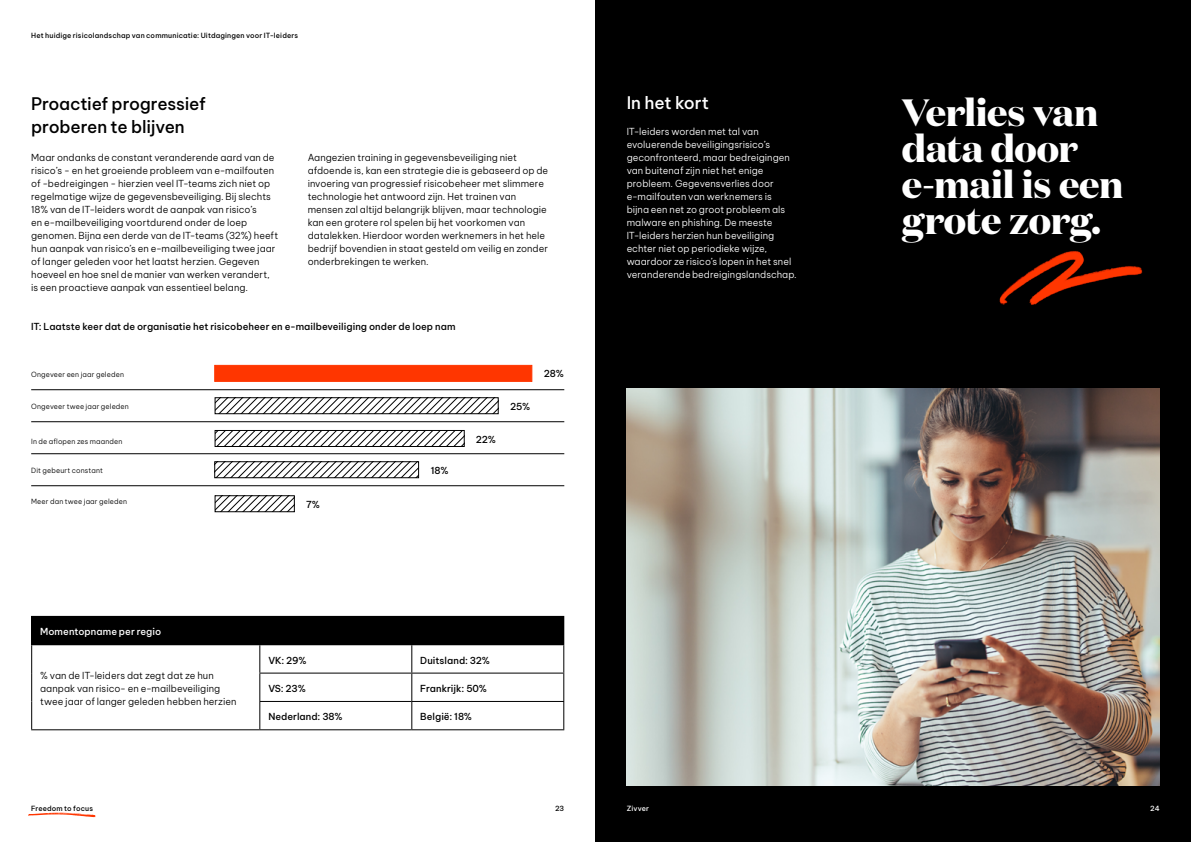
<style>
.page{position:relative;width:1191px;height:842px;background:#fff}
.page>*{position:absolute;margin:0;border:0;box-sizing:border-box;transform-origin:0 0}
.t1{font:700 38px/36px "Domaine Display";letter-spacing:-.01em;color:#fff}
.t2{font:500 17px/23px "Be Vietnam Pro";letter-spacing:-.015em;color:#000}
.t3{font:500 17px "Be Vietnam Pro";letter-spacing:-.01em;color:#fff}
.t4{font:300 9.5px/13px "Be Vietnam Pro";color:#000}
.t5{font:300 9.5px/13px "Be Vietnam Pro";color:#fff}
.t6{font:500 9.5px "Be Vietnam Pro";letter-spacing:.005em;color:#000}
.t7{font:500 9.5px "Be Vietnam Pro";letter-spacing:.005em;color:#fff}
.t8{font:300 7px "Be Vietnam Pro";letter-spacing:.02em;color:#000}
.t9{font:500 7px "Be Vietnam Pro";letter-spacing:.02em;color:#000}
.t10{font:500 7px "Be Vietnam Pro";letter-spacing:.01em;color:#fff}
</style>
<div class="page">
<div style="left:595px;top:0;width:596px;height:842px;background:#000"></div>
<div style="left:32px;top:616px;width:532px;height:29px;background:#000"></div>
<hr style="left:31px;top:616px;width:229px;height:1px;background:#000">
<svg style="left:31px;top:617px;width:1px;height:112px"></svg>
<hr style="left:31px;top:729px;width:229px;height:1px;background:#000">
<hr style="left:259px;top:673px;width:153px;height:1px;background:#000">
<hr style="left:412px;top:673px;width:152px;height:1px;background:#000">
<hr style="left:259px;top:701px;width:153px;height:1px;background:#000">
<svg style="left:259px;top:645px;width:1px;height:84px"></svg>
<hr style="left:412px;top:701px;width:152px;height:1px;background:#000">
<svg style="left:411px;top:645px;width:1px;height:84px"></svg>
<svg style="left:563px;top:645px;width:1px;height:84px"></svg>
<hr style="left:260px;top:729px;width:152px;height:1px;background:#000">
<hr style="left:412px;top:729px;width:152px;height:1px;background:#000">
<img style="left:626px;top:389px;width:533px;height:396px">
<img style="left:999px;top:251px;width:144px;height:54px">
<svg style="left:28px;top:813px;width:68px;height:4px"></svg>
<hr style="left:31px;top:390px;width:533px;height:1px;background:#000">
<hr style="left:31px;top:422px;width:533px;height:1px;background:#000">
<hr style="left:31px;top:454px;width:533px;height:1px;background:#000">
<hr style="left:31px;top:486px;width:533px;height:1px;background:#000">
<svg style="left:216px;top:463px;width:201px;height:13px"></svg>
<div style="left:214px;top:461px;width:205px;height:17px;border:1px solid #000"></div>
<svg style="left:216px;top:432px;width:247px;height:13px"></svg>
<div style="left:214px;top:430px;width:251px;height:17px;border:1px solid #000"></div>
<div style="left:214px;top:365px;width:318px;height:17px;background:#ff3600;border:1px solid #ff3600"></div>
<svg style="left:216px;top:399px;width:281px;height:13px"></svg>
<div style="left:214px;top:397px;width:285px;height:17px;border:1px solid #000"></div>
<svg style="left:216px;top:497px;width:77px;height:13px"></svg>
<div style="left:214px;top:495px;width:81px;height:17px;border:1px solid #000"></div>
<p class="t9" style="left:31px;top:30px;width:268px">Het huidige risicolandschap van communicatie: Uitdagingen voor IT-leiders</p>
<h2 class="t2" style="left:31px;top:90px;width:176px">Proactief progressief proberen te blijven</h2>
<p class="t4" style="left:31px;top:150px;width:248px">Maar ondanks de constant veranderende aard van de risico’s - en het groeiende probleem van e-mailfouten of -bedreigingen - hierzien veel IT-teams zich niet op regelmatige wijze de gegevensbeveiliging. Bij slechts 18% van de IT-leiders wordt de aanpak van risico’s<br>en e-mailbeveiliging voortdurend onder de loep genomen. Bijna een derde van de IT-teams (32%) heeft hun aanpak van risico’s en e-mailbeveiliging twee jaar of langer geleden voor het laatst herzien. Gegeven hoeveel en hoe snel de manier van werken verandert, is een proactieve aanpak van essentieel belang.</p>
<p class="t4" style="left:308px;top:150px;width:242px">Aangezien training in gegevensbeveiliging niet afdoende is, kan een strategie die is gebaseerd op de invoering van progressief risicobeheer met slimmere technologie het antwoord zijn. Het trainen van mensen zal altijd belangrijk blijven, maar technologie kan een grotere rol spelen bij het voorkomen van datalekken. Hierdoor worden werknemers in het hele bedrijf bovendien in staat gesteld om veilig en zonder onderbrekingen te werken.</p>
<p class="t6" style="left:31px;top:319px;width:426px">IT: Laatste keer dat de organisatie het risicobeheer en e-mailbeveiliging onder de loep nam</p>
<p class="t8" style="left:31px;top:369px;width:94px">Ongeveer een jaar geleden</p>
<p class="t6" style="left:544px;top:366px;width:22px">28%</p>
<p class="t8" style="left:31px;top:401px;width:99px">Ongeveer twee jaar geleden</p>
<p class="t6" style="left:510px;top:399px;width:22px">25%</p>
<p class="t8" style="left:31px;top:435px;width:93px">In de aflopen zes maanden</p>
<p class="t6" style="left:476px;top:432px;width:22px">22%</p>
<p class="t8" style="left:31px;top:464px;width:73px">Dit gebeurt constant</p>
<p class="t6" style="left:431px;top:463px;width:19px">18%</p>
<p class="t8" style="left:31px;top:495px;width:97px">Meer dan twee jaar geleden</p>
<p class="t6" style="left:306px;top:497px;width:15px">7%</p>
<p class="t7" style="left:40px;top:624px;width:123px">Momentopname per regio</p>
<p class="t4" style="left:40px;top:668px;width:198px">% van de IT-leiders dat zegt dat ze hun aanpak van risico- en e-mailbeveiliging twee jaar of langer geleden hebben herzien</p>
<p class="t6" style="left:268px;top:652px;width:40px">VK: 29%</p>
<p class="t6" style="left:420px;top:652px;width:71px">Duitsland: 32%</p>
<p class="t6" style="left:268px;top:680px;width:39px">VS: 23%</p>
<p class="t6" style="left:420px;top:680px;width:68px">Frankrijk: 50%</p>
<p class="t6" style="left:268px;top:709px;width:76px">Nederland: 38%</p>
<p class="t6" style="left:420px;top:709px;width:53px">België: 18%</p>
<h2 class="t3" style="left:626px;top:89px;width:84px">In het kort</h2>
<p class="t5" style="left:626px;top:124px;width:172px">IT-leiders worden met tal van evoluerende beveiligingsrisico’s geconfronteerd, maar bedreigingen van buitenaf zijn niet het enige probleem. Gegevensverlies door e-mailfouten van werknemers is<br>bijna een net zo groot probleem als malware en phishing. De meeste IT-leiders herzien hun beveiliging echter niet op periodieke wijze, waardoor ze risico’s lopen in het snel veranderende bedreigingslandschap.</p>
<h1 class="t1" style="left:901px;top:94px;width:223px">Verlies van data door e-mail is een grote zorg.</h1>
<p class="t9" style="left:31px;top:802px;width:63px">Freedom to focus</p>
<p class="t9" style="left:555px;top:802px;width:11px">23</p>
<p class="t10" style="left:626px;top:802px;width:24px">Zivver</p>
<p class="t10" style="left:1150px;top:802px;width:11px">24</p>
</div>
